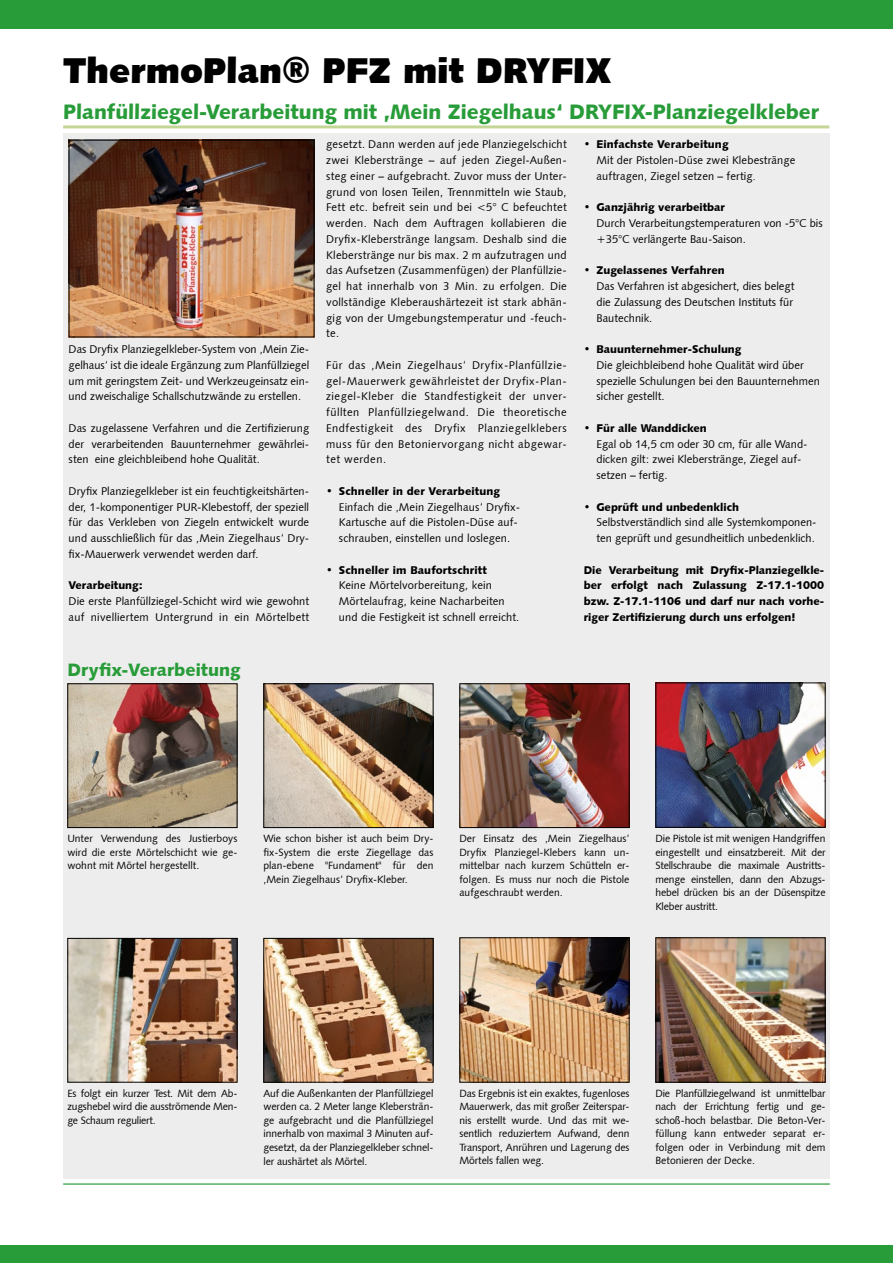
<style>
.page{position:relative;width:893px;height:1263px;background:#fff}
.page>*{position:absolute;margin:0;border:0;box-sizing:border-box;transform-origin:0 0}
.t1{font:36px "Humanist 531 BT Ultra Black A";letter-spacing:.005em;color:#000;scale:.96 1}
.t2{font:21px "Humanist 531 BT Black A";color:#289c38}
.t3{font:18px "Humanist 531 BT Black A";color:#289c38}
.t4{font:11.25px/15.8px "Humanist 531 BT Roman A";letter-spacing:.01em;color:#000}
.t5{font:11.25px/15.8px "Humanist 531 BT Black A";color:#000;text-align:justify}
.t6{font:11.25px/15.8px "Humanist 531 BT Roman A";letter-spacing:.04em;color:#000}
.t7{font:10.5px/13.5px "Humanist 531 BT Roman A";letter-spacing:-.01em;color:#000;text-align:justify}
.s1{font-family:"Times New Roman"}
</style>
<div class="page">
<div style="left:0;top:0;width:893px;height:28px;background:#289c38"></div>
<div style="left:0;top:1246px;width:893px;height:17px;background:#289c38"></div>
<hr style="left:63px;top:125px;width:766px;height:3px;background:#c4d695">
<div style="left:63px;top:134px;width:767px;height:1045px;background:#ededed"></div>
<img style="left:71px;top:142px;width:241px;height:193px">
<div style="left:69px;top:140px;width:245px;height:197px;border:1px solid #000"></div>
<hr style="left:63px;top:1183px;width:767px;height:1px;background:#289c38">
<img style="left:657px;top:939px;width:167px;height:141px">
<div style="left:655px;top:937px;width:171px;height:145px;border:1px solid #000"></div>
<img style="left:461px;top:939px;width:166px;height:141px">
<div style="left:459px;top:937px;width:170px;height:145px;border:1px solid #000"></div>
<img style="left:69px;top:940px;width:166px;height:140px">
<div style="left:67px;top:938px;width:170px;height:144px;border:1px solid #000"></div>
<img style="left:265px;top:940px;width:166px;height:140px">
<div style="left:263px;top:938px;width:170px;height:144px;border:1px solid #000"></div>
<img style="left:657px;top:684px;width:167px;height:142px">
<div style="left:655px;top:682px;width:171px;height:146px;border:1px solid #000"></div>
<img style="left:265px;top:685px;width:166px;height:141px">
<div style="left:263px;top:683px;width:170px;height:145px;border:1px solid #000"></div>
<img style="left:69px;top:685px;width:166px;height:141px">
<div style="left:67px;top:683px;width:170px;height:145px;border:1px solid #000"></div>
<img style="left:461px;top:685px;width:166px;height:141px">
<div style="left:459px;top:683px;width:170px;height:145px;border:1px solid #000"></div>
<h1 class="t1" style="left:63px;top:47px;width:573px">ThermoPlan® PFZ mit DRYFIX</h1>
<h2 class="t2" style="left:63px;top:98px;width:758px">Planfüllziegel-Verarbeitung mit ‚Mein Ziegelhaus‘ DRYFIX-Planziegelkleber</h2>
<p class="t4" style="left:69px;top:341px;width:242px;text-align:justify">Das Dryfix Planziegelkleber-System von ‚Mein Zie&shy;gelhaus‘ ist die ideale Ergänzung zum Planfüllziegel um mit geringstem Zeit- und Werkzeugeinsatz ein&shy;und zweischalige Schallschutzwände zu erstellen.</p>
<p class="t4" style="left:69px;top:420px;width:242px;text-align:justify">Das zugelassene Verfahren und die Zertifizierung der verarbeitenden Bauunternehmer gewährlei&shy;sten eine gleichbleibend hohe Qualität.</p>
<p class="t4" style="left:69px;top:483px;width:242px;text-align:justify">Dryfix Planziegelkleber ist ein feuchtigkeitshärten&shy;der, 1-komponentiger PUR-Klebestoff, der speziell für das Verkleben von Ziegeln entwickelt wurde und ausschließlich für das ‚Mein Ziegelhaus‘ Dry&shy;fix-Mauerwerk verwendet werden darf.</p>
<p class="t5" style="left:69px;top:577px;width:76px">Verarbeitung:</p>
<p class="t4" style="left:69px;top:593px;width:242px">Die erste Planfüllziegel-Schicht wird wie gewohnt auf nivelliertem Untergrund in ein Mörtelbett</p>
<h3 class="t3" style="left:67px;top:658px;width:175px">Dryfix-Verarbeitung</h3>
<p class="t4" style="left:326px;top:136px;width:242px;text-align:justify">gesetzt. Dann werden auf jede Planziegelschicht zwei Kleberstränge – auf jeden Ziegel-Außen&shy;steg einer – aufgebracht. Zuvor muss der Unter&shy;grund von losen Teilen, Trennmitteln wie Staub, Fett etc. befreit sein und bei &lt;5° C befeuchtet werden. Nach dem Auftragen kollabieren die Dryfix-Kleberstränge langsam. Deshalb sind die Kleberstränge nur bis max. 2 m aufzutragen und das Aufsetzen (Zusammenfügen) der Planfüllzie&shy;gel hat innerhalb von 3 Min. zu erfolgen. Die vollständige Kleberaushärtezeit ist stark abhän&shy;gig von der Umgebungstemperatur und -feuch&shy;te.</p>
<p class="t6" style="left:326px;top:357px;width:242px">Für das ‚Mein Ziegelhaus‘ Dryfix-Planfüllzie&shy;gel-Mauerwerk gewährleistet der Dryfix-Plan&shy;ziegel-Kleber die Standfestigkeit der unver&shy;füllten Planfüllziegelwand. Die theoretische Endfestigkeit des Dryfix Planziegelklebers muss für den Betoniervorgang nicht abgewar&shy;tet werden.</p>
<p class="t5" style="left:326px;top:483px;width:175px">• Schneller in der Verarbeitung</p>
<p class="t4" style="left:339px;top:499px;width:183px">Einfach die ‚Mein Ziegelhaus‘ Dryfix-<br>Kartusche auf die Pistolen-Düse auf&shy;schrauben, einstellen und loslegen.</p>
<p class="t5" style="left:326px;top:562px;width:162px">• Schneller im Baufortschritt</p>
<p class="t4" style="left:339px;top:577px;width:182px">Keine Mörtelvorbereitung, kein<br>Mörtelaufrag, keine Nacharbeiten und die Festigkeit ist schnell erreicht.</p>
<p class="t5" style="left:584px;top:136px;width:146px">• Einfachste Verarbeitung</p>
<p class="t4" style="left:596px;top:152px;width:201px">Mit der Pistolen-Düse zwei Klebestränge auftragen, Ziegel setzen – fertig<span class="s1">.</span></p>
<p class="t5" style="left:584px;top:199px;width:143px">• Ganzjährig verarbeitbar</p>
<p class="t4" style="left:596px;top:215px;width:228px">Durch Verarbeitungstemperaturen von -5°C bis +35°C verlängerte Bau-Saison.</p>
<p class="t5" style="left:584px;top:262px;width:142px">• Zugelassenes Verfahren</p>
<p class="t4" style="left:596px;top:278px;width:199px;text-align:justify">Das Verfahren ist abgesichert, dies belegt die Zulassung des Deutschen Instituts für Bautechnik.</p>
<p class="t5" style="left:584px;top:341px;width:159px">• Bauunternehmer-Schulung</p>
<p class="t4" style="left:596px;top:357px;width:225px">Die gleichbleibend hohe Qualität wird über spezielle Schulungen bei den Bauunternehmen sicher gestellt.</p>
<p class="t5" style="left:584px;top:420px;width:124px">• Für alle Wanddicken</p>
<p class="t4" style="left:596px;top:436px;width:213px">Egal ob 14,5 cm oder 30 cm, für alle Wand&shy;dicken gilt: zwei Kleberstränge, Ziegel auf&shy;setzen – fertig.</p>
<p class="t5" style="left:584px;top:499px;width:157px">• Geprüft und unbedenklich</p>
<p class="t4" style="left:596px;top:514px;width:222px">Selbstverständlich sind alle Systemkomponen&shy;ten geprüft und gesundheitlich unbedenklich.</p>
<p class="t5" style="left:584px;top:562px;width:242px">Die Verarbeitung mit Dryfix-Planziegelkle&shy;ber erfolgt nach Zulassung Z-17.1-1000 bzw. Z-17.1-1106 und darf nur nach vorhe&shy;riger Zertifizierung durch uns erfolgen!</p>
<p class="t7" style="left:67px;top:832px;width:172px">Unter Verwendung des Justierboys wird die erste Mörtelschicht wie ge&shy;wohnt mit Mörtel hergestellt.</p>
<p class="t7" style="left:655px;top:832px;width:172px">Die Pistole ist mit wenigen Handgriffen eingestellt und einsatzbereit. Mit der Stellschraube die maximale Austritts&shy;menge einstellen, dann den Abzugs&shy;hebel drücken bis an der Düsenspitze Kleber austritt.</p>
<p class="t7" style="left:263px;top:832px;width:172px">Wie schon bisher ist auch beim Dry&shy;fix-System die erste Ziegellage das plan-ebene "Fundament" für den ‚Mein Ziegelhaus‘ Dryfix-Kleber.</p>
<p class="t7" style="left:459px;top:832px;width:172px">Der Einsatz des ‚Mein Ziegelhaus‘ Dryfix Planziegel-Klebers kann un&shy;mittelbar nach kurzem Schütteln er&shy;folgen. Es muss nur noch die Pistole aufgeschraubt werden.</p>
<p class="t7" style="left:67px;top:1086px;width:172px">Es folgt ein kurzer Test. Mit dem Ab&shy;zugshebel wird die ausströmende Men&shy;ge Schaum reguliert.</p>
<p class="t7" style="left:655px;top:1086px;width:172px">Die Planfüllziegelwand ist unmittelbar nach der Errichtung fertig und ge&shy;schoß-hoch belastbar. Die Beton-Ver&shy;füllung kann entweder separat er&shy;folgen oder in Verbindung mit dem Betonieren der Decke.</p>
<p class="t7" style="left:459px;top:1086px;width:172px">Das Ergebnis ist ein exaktes, fugenloses Mauerwerk, das mit großer Zeiterspar&shy;nis erstellt wurde. Und das mit we&shy;sentlich reduziertem Aufwand, denn Transport, Anrühren und Lagerung des Mörtels fallen weg.</p>
<p class="t7" style="left:263px;top:1086px;width:172px">Auf die Außenkanten der Planfüllziegel werden ca. 2 Meter lange Klebersträn&shy;ge aufgebracht und die Planfüllziegel innerhalb von maximal 3 Minuten auf&shy;gesetzt, da der Planziegelkleber schnel&shy;ler aushärtet als Mörtel.</p>
</div>
